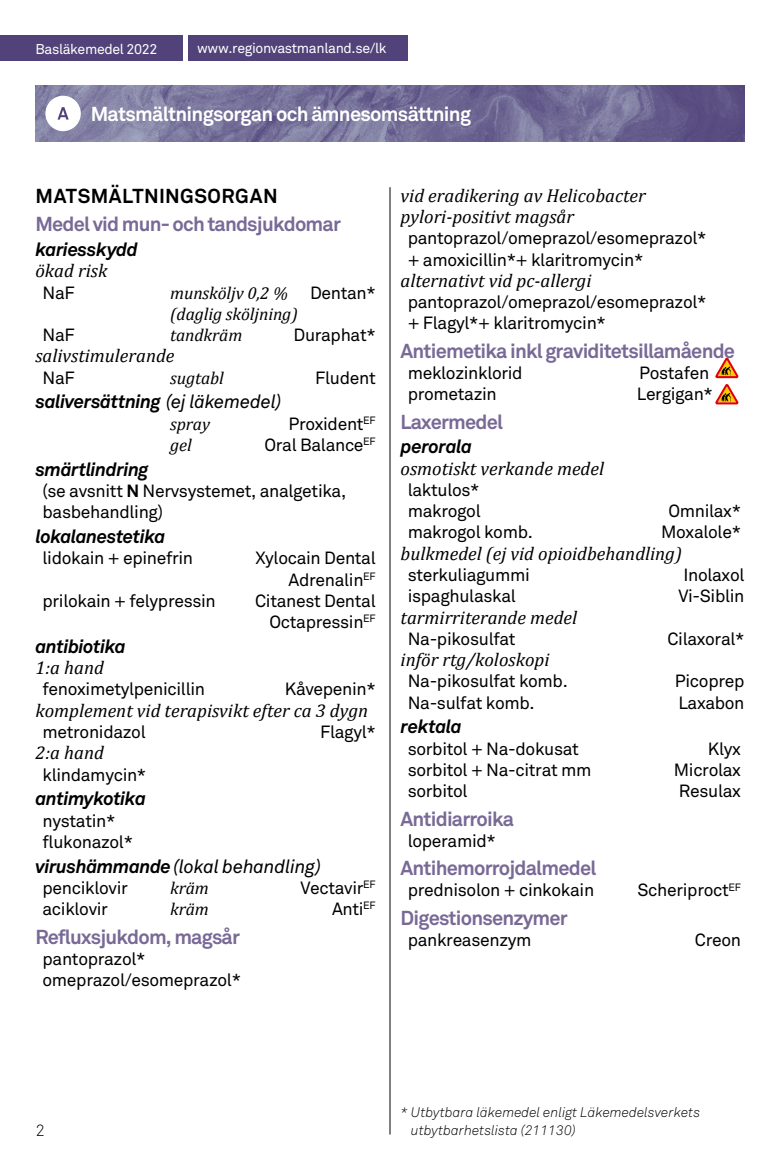
<style>
.page{position:relative;width:780px;height:1170px;background:#fff}
.page>*{position:absolute;margin:0;border:0;box-sizing:border-box;transform-origin:0 0}
.t1{font:700 20px "Akkurat Std";letter-spacing:-.04em;color:#786996}
.t2{font:700 20px "Akkurat Std";letter-spacing:-.035em;color:#fff}
.t3{font:700 20px "Akkurat Std";letter-spacing:.025em;color:#000}
.t4{font:italic 18.75px/21.2px "Cambria";color:#000}
.t5{font:italic 700 18.75px "Akkurat Std";letter-spacing:-.03em;color:#000}
.t6{font:italic 18.75px "Akkurat Std";letter-spacing:-.02em;color:#000}
.t7{font:17.5px/21.2px "Akkurat Std";letter-spacing:-.02em;color:#000}
.t8{font:italic 17.5px "Cambria";letter-spacing:-.005em;color:#000}
.t9{font:300 16.25px "Akkurat Std";color:#000}
.t10{font:14px "Akkurat Std";letter-spacing:-.025em;color:#fff}
.t11{font:italic 300 13.75px/17.5px "Akkurat Std";color:#000}
.s1{font-weight:400}
.s2{font-weight:700}
</style>
<div class="page">
<img style="left:35px;top:85px;width:709px;height:57px">
<div style="left:0;top:35px;width:183px;height:26px;background:#51437a"></div>
<div style="left:188px;top:35px;width:219px;height:26px;background:#51437a"></div>
<svg style="left:715px;top:357px;width:23px;height:47px"></svg>
<hr style="left:389px;top:187px;width:1px;height:947px;background:#000">
<div style="left:45px;top:96px;width:36px;height:35px;background:#fff;border-radius:50%"></div>
<svg style="left:57px;top:107px;width:12px;height:13px"></svg>
<p class="t10" style="left:35px;top:41px;width:124px">Basläkemedel 2022</p>
<p class="t10" style="left:197px;top:40px;width:191px">www.regionvastmanland.se/lk</p>
<p class="t2" style="left:91px;top:102px;width:382px">Matsmältningsorgan och ämnesomsättning</p>
<p class="t3" style="left:36px;top:183px;width:243px">MATSMÄLTNINGSORGAN</p>
<p class="t1" style="left:35px;top:212px;width:307px">Medel vid mun- och tandsjukdomar</p>
<p class="t5" style="left:35px;top:238px;width:104px">kariesskydd</p>
<p class="t4" style="left:35px;top:259px;width:73px">ökad risk</p>
<p class="t7" style="left:43px;top:282px;width:34px">NaF</p>
<p class="t8" style="left:170px;top:280px;width:119px">munsköljv 0,2 %</p>
<p class="t7" style="left:310px;top:282px;width:67px">Dentan*</p>
<p class="t8" style="left:170px;top:301px;width:129px">(daglig sköljning)</p>
<p class="t7" style="left:43px;top:324px;width:34px">NaF</p>
<p class="t8" style="left:170px;top:323px;width:74px">tandkräm</p>
<p class="t7" style="left:293px;top:324px;width:84px">Duraphat*</p>
<p class="t4" style="left:35px;top:344px;width:140px">salivstimulerande</p>
<p class="t7" style="left:43px;top:367px;width:34px">NaF</p>
<p class="t8" style="left:170px;top:365px;width:55px">sugtabl</p>
<p class="t7" style="left:315px;top:367px;width:62px">Fludent</p>
<p class="t5" style="left:35px;top:390px;width:247px">saliversättning <span class="s1">(ej läkemedel)</span></p>
<p class="t8" style="left:170px;top:411px;width:41px">spray</p>
<p class="t7" style="left:288px;top:413px;width:89px">Proxident<sup>EF</sup></p>
<p class="t8" style="left:170px;top:432px;width:23px">gel</p>
<p class="t7" style="left:264px;top:434px;width:113px">Oral Balance<sup>EF</sup></p>
<p class="t5" style="left:35px;top:457px;width:115px">smärtlindring</p>
<p class="t7" style="left:43px;top:480px;width:305px">(se avsnitt <span class="s2">N</span> Nervsystemet, analgetika, basbehandling)</p>
<p class="t5" style="left:35px;top:525px;width:132px">lokalanestetika</p>
<p class="t7" style="left:43px;top:547px;width:152px">lidokain + epinefrin</p>
<p class="t7" style="left:255px;top:547px;width:122px;text-align:right">Xylocain Dental<br>Adrenalin<sup>EF</sup></p>
<p class="t7" style="left:43px;top:590px;width:175px">prilokain + felypressin</p>
<p class="t7" style="left:255px;top:590px;width:122px;text-align:right">Citanest Dental<br>Octapressin<sup>EF</sup></p>
<p class="t5" style="left:35px;top:635px;width:92px">antibiotika</p>
<p class="t4" style="left:35px;top:656px;width:70px">1:a hand</p>
<p class="t7" style="left:43px;top:678px;width:164px">fenoximetylpenicillin</p>
<p class="t7" style="left:285px;top:678px;width:92px">Kåvepenin*</p>
<p class="t4" style="left:35px;top:698px;width:334px">komplement vid terapisvikt efter ca 3 dygn</p>
<p class="t7" style="left:43px;top:721px;width:105px">metronidazol</p>
<p class="t7" style="left:320px;top:721px;width:57px">Flagyl*</p>
<p class="t4" style="left:35px;top:741px;width:70px">2:a hand</p>
<p class="t7" style="left:43px;top:763px;width:105px">klindamycin*</p>
<p class="t5" style="left:35px;top:787px;width:112px">antimykotika</p>
<p class="t7" style="left:43px;top:809px;width:92px">nystatin* flukonazol*</p>
<p class="t6" style="left:35px;top:855px;width:287px"><span class="s2">virushämmande</span> (lokal behandling)</p>
<p class="t7" style="left:43px;top:877px;width:87px">penciklovir</p>
<p class="t8" style="left:170px;top:875px;width:40px">kräm</p>
<p class="t7" style="left:300px;top:877px;width:77px">Vectavir<sup>EF</sup></p>
<p class="t7" style="left:43px;top:898px;width:67px">aciklovir</p>
<p class="t8" style="left:170px;top:896px;width:40px">kräm</p>
<p class="t7" style="left:332px;top:898px;width:45px">Anti<sup>EF</sup></p>
<p class="t1" style="left:35px;top:924px;width:206px">Refluxsjukdom, magsår</p>
<p class="t7" style="left:43px;top:948px;width:200px">pantoprazol* omeprazol/esomeprazol*</p>
<p class="t4" style="left:400px;top:184px;width:247px">vid eradikering av Helicobacter pylori-positivt magsår</p>
<p class="t7" style="left:407px;top:228px;width:300px">pantoprazol/omeprazol/esomeprazol* + amoxicillin*+ klaritromycin*</p>
<p class="t4" style="left:400px;top:269px;width:192px">alternativt vid pc-allergi</p>
<p class="t7" style="left:407px;top:291px;width:300px">pantoprazol/omeprazol/esomeprazol* + Flagyl*+ klaritromycin*</p>
<p class="t1" style="left:400px;top:338px;width:336px">Antiemetika inkl graviditetsillamående</p>
<p class="t7" style="left:407px;top:362px;width:116px">meklozinklorid</p>
<p class="t7" style="left:639px;top:362px;width:72px">Postafen</p>
<p class="t7" style="left:407px;top:383px;width:91px">prometazin</p>
<p class="t7" style="left:636px;top:383px;width:78px">Lergigan*</p>
<p class="t1" style="left:400px;top:409px;width:104px">Laxermedel</p>
<p class="t5" style="left:400px;top:435px;width:73px">perorala</p>
<p class="t4" style="left:400px;top:457px;width:205px">osmotiskt verkande medel</p>
<p class="t7" style="left:407px;top:479px;width:75px">laktulos* makrogol</p>
<p class="t7" style="left:668px;top:500px;width:74px">Omnilax*</p>
<p class="t7" style="left:407px;top:521px;width:127px">makrogol komb.</p>
<p class="t7" style="left:661px;top:521px;width:81px">Moxalole*</p>
<p class="t4" style="left:400px;top:542px;width:283px">bulkmedel (ej vid opioidbehandling)</p>
<p class="t7" style="left:407px;top:564px;width:124px">sterkuliagummi</p>
<p class="t7" style="left:683px;top:564px;width:63px">Inolaxol</p>
<p class="t7" style="left:407px;top:585px;width:110px">ispaghulaskal</p>
<p class="t7" style="left:678px;top:585px;width:68px">Vi-Siblin</p>
<p class="t4" style="left:400px;top:605px;width:178px">tarmirriterande medel</p>
<p class="t7" style="left:407px;top:628px;width:109px">Na-pikosulfat</p>
<p class="t7" style="left:667px;top:628px;width:78px">Cilaxoral*</p>
<p class="t4" style="left:400px;top:648px;width:150px">inför rtg/koloskopi</p>
<p class="t7" style="left:407px;top:670px;width:162px">Na-pikosulfat komb.</p>
<p class="t7" style="left:675px;top:670px;width:71px">Picoprep</p>
<p class="t7" style="left:407px;top:691px;width:128px">Na-sulfat komb.</p>
<p class="t7" style="left:678px;top:691px;width:68px">Laxabon</p>
<p class="t5" style="left:400px;top:715px;width:63px">rektala</p>
<p class="t7" style="left:407px;top:738px;width:173px">sorbitol + Na-dokusat</p>
<p class="t7" style="left:708px;top:738px;width:35px">Klyx</p>
<p class="t7" style="left:407px;top:759px;width:185px">sorbitol + Na-citrat mm</p>
<p class="t7" style="left:673px;top:759px;width:69px">Microlax</p>
<p class="t7" style="left:407px;top:780px;width:61px">sorbitol</p>
<p class="t7" style="left:679px;top:780px;width:64px">Resulax</p>
<p class="t1" style="left:400px;top:806px;width:115px">Antidiarroika</p>
<p class="t7" style="left:407px;top:830px;width:90px">loperamid*</p>
<p class="t1" style="left:400px;top:855px;width:197px">Antihemorrojdalmedel</p>
<p class="t7" style="left:407px;top:879px;width:188px">prednisolon + cinkokain</p>
<p class="t7" style="left:637px;top:879px;width:105px">Scheriproct<sup>EF</sup></p>
<p class="t1" style="left:400px;top:905px;width:168px">Digestionsenzymer</p>
<p class="t7" style="left:407px;top:929px;width:125px">pankreasenzym</p>
<p class="t7" style="left:694px;top:929px;width:48px">Creon</p>
<p class="t9" style="left:35px;top:1120px;width:11px">2</p>
<p class="t11" style="left:411px;top:1103px;width:291px;text-indent:-10px">* Utbytbara läkemedel enligt Läkemedelsverkets utbytbarhetslista (211130)</p>
</div>
